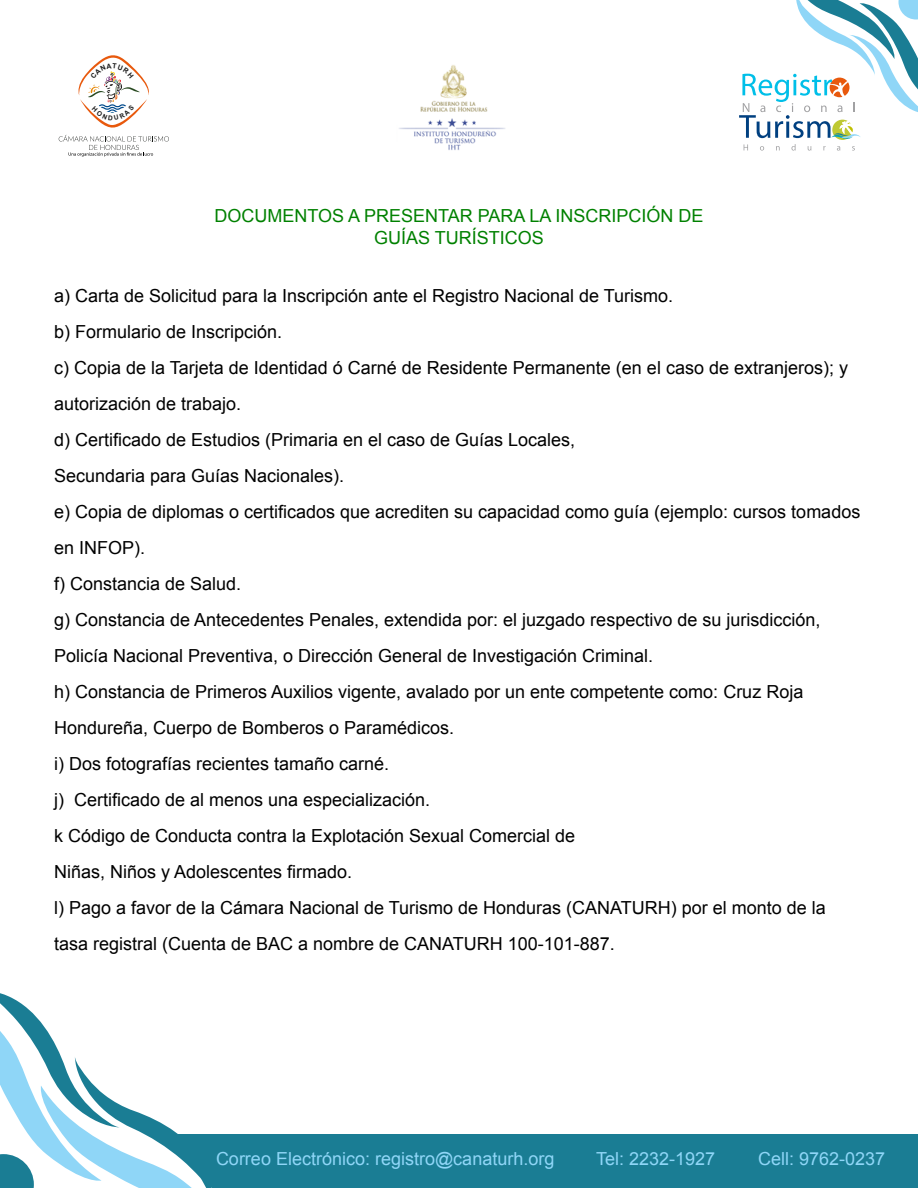
<style>
.page{position:relative;width:918px;height:1188px;background:#fff}
.page>*{position:absolute;margin:0;border:0;box-sizing:border-box;transform-origin:0 0}
.t1{font:18px/36px "Arial";color:#000}
.t2{font:18px "Arial";color:#8fd6f7}
.t3{font:18px/21.6px "Arial";color:#008100;text-align:center}
</style>
<div class="page">
<svg style="left:739px;top:0;width:179px;height:151px"></svg>
<img style="left:399px;top:65px;width:106px;height:85px">
<svg style="left:0;top:993px;width:918px;height:195px"></svg>
<svg style="left:59px;top:55px;width:110px;height:102px"></svg>
<p class="t3" style="left:214px;top:205px;width:491px">DOCUMENTOS A PRESENTAR PARA LA INSCRIPCIÓN DE<br>GUÍAS TURÍSTICOS</p>
<p class="t1" style="left:54px;top:278px;width:808px">a) Carta de Solicitud para la Inscripción ante el Registro Nacional de Turismo.<br>b) Formulario de Inscripción.<br>c) Copia de la Tarjeta de Identidad ó Carné de Residente Permanente (en el caso de extranjeros); y autorización de trabajo.<br>d) Certificado de Estudios (Primaria en el caso de Guías Locales,<br>Secundaria para Guías Nacionales).<br>e) Copia de diplomas o certificados que acrediten su capacidad como guía (ejemplo: cursos tomados en INFOP).<br>f) Constancia de Salud.<br>g) Constancia de Antecedentes Penales, extendida por: el juzgado respectivo de su jurisdicción, Policía Nacional Preventiva, o Dirección General de Investigación Criminal.<br>h) Constancia de Primeros Auxilios vigente, avalado por un ente competente como: Cruz Roja Hondureña, Cuerpo de Bomberos o Paramédicos.<br>i) Dos fotografías recientes tamaño carné.<br>j) Certificado de al menos una especialización.<br>k Código de Conducta contra la Explotación Sexual Comercial de<br>Niñas, Niños y Adolescentes firmado.<br>l) Pago a favor de la Cámara Nacional de Turismo de Honduras (CANATURH) por el monto de la tasa registral (Cuenta de BAC a nombre de CANATURH 100-101-887.</p>
<p class="t2" style="left:216px;top:1147px;width:340px">Correo Electrónico: registro@canaturh.org</p>
<p class="t2" style="left:596px;top:1147px;width:121px">Tel: 2232-1927</p>
<p class="t2" style="left:758px;top:1147px;width:129px">Cell: 9762-0237</p>
</div>
